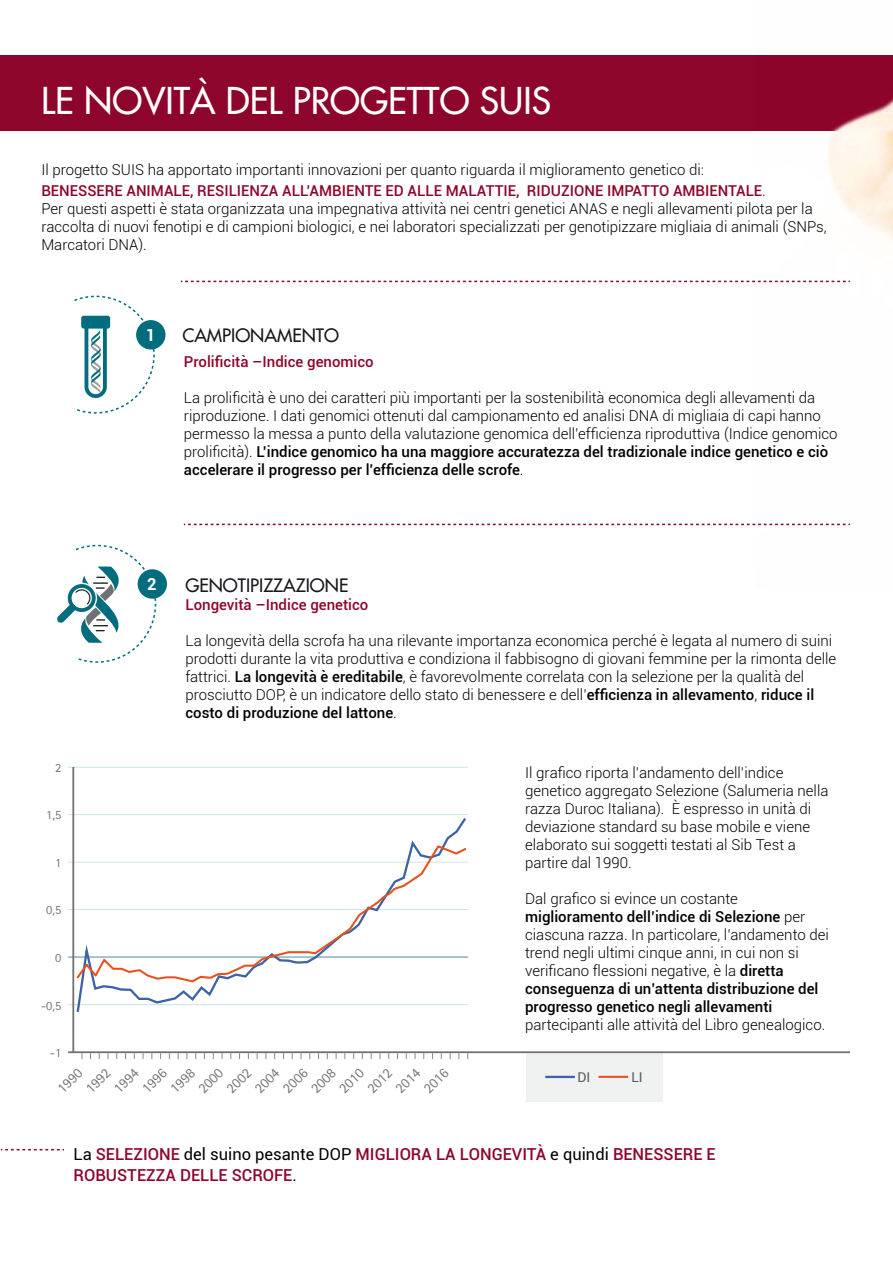
<style>
.page{position:relative;width:893px;height:1263px;background:#fff}
.page>*{position:absolute;margin:0;border:0;box-sizing:border-box;transform-origin:0 0}
.t1{font:36px "Futura";color:#fff}
.t2{font:18px "Futura";color:#1a171c}
.t3{font:500 16.5px/21px "Roboto";color:#8d052b}
.t4{font:700 16.5px "Roboto";color:#fff}
.t5{font:300 15px/18px "Roboto";color:#000}
.t6{font:500 15px "Roboto";color:#8d052b}
.t7{font:14.4px "Rotis Sans Serif";color:#707172}
.t8{font:13.5px "Roboto";color:#58585a}
.t9{font:12.6px "Rotis Sans Serif";color:#707172}
.s1{font-weight:500;color:#8d052b}
.s2{font-weight:500}
.s3{font-weight:400;color:#000}
</style>
<div class="page">
<div style="left:0;top:55px;width:893px;height:76px;background:#8d052b"></div>
<img style="left:757px;top:98px;width:136px;height:428px">
<hr style="left:68px;top:1004px;width:400px;height:1px;background:#9cc7d7">
<hr style="left:68px;top:956px;width:400px;height:1px;background:#4c89a7">
<hr style="left:68px;top:909px;width:400px;height:1px;background:#9cc7d7">
<hr style="left:68px;top:862px;width:400px;height:1px;background:#9cc7d7">
<hr style="left:68px;top:814px;width:400px;height:1px;background:#9cc7d7">
<hr style="left:68px;top:767px;width:400px;height:1px;background:#9cc7d7">
<hr style="left:72px;top:767px;width:2px;height:285px;background:#707172">
<hr style="left:68px;top:1051px;width:782px;height:2px;background:#707172">
<svg style="left:75px;top:818px;width:393px;height:194px"></svg>
<svg style="left:75px;top:844px;width:393px;height:139px"></svg>
<div style="left:526px;top:1052px;width:137px;height:50px;background:#f0f1f1"></div>
<hr style="left:545px;top:1076px;width:30px;height:2px;background:#3c62a7">
<hr style="left:599px;top:1076px;width:29px;height:2px;background:#e8511e">
<svg style="left:184px;top:524px;width:666px;height:1px"></svg>
<svg style="left:181px;top:281px;width:669px;height:1px"></svg>
<svg style="left:1px;top:1149px;width:63px;height:1px"></svg>
<svg style="left:57px;top:544px;width:100px;height:119px"></svg>
<div style="left:138px;top:569px;width:29px;height:30px;background:#006d7e;border-radius:50%"></div>
<div style="left:136px;top:320px;width:30px;height:29px;background:#006d7e;border-radius:50%"></div>
<svg style="left:74px;top:295px;width:81px;height:119px"></svg>
<div style="left:82px;top:316px;width:27px;height:12px;background:#006d7e;border-radius:2px"></div>
<div style="left:81px;top:316px;width:29px;height:13px;border:2px solid #006d7e;border-radius:2px"></div>
<p class="t1" style="left:41px;top:77px;width:511px">LE NOVITÀ DEL PROGETTO SUIS</p>
<p class="t5" style="left:41px;top:159px;width:726px;line-height:21px">Il progetto SUIS ha apportato importanti innovazioni per quanto riguarda il miglioramento genetico di:<br><span class="s1">BENESSERE ANIMALE, RESILIENZA ALL’AMBIENTE ED ALLE MALATTIE, RIDUZIONE IMPATTO AMBIENTALE</span>.</p>
<p class="t5" style="left:41px;top:199px;width:787px">Per questi aspetti è stata organizzata una impegnativa attività nei centri genetici ANAS e negli allevamenti pilota per la raccolta di nuovi fenotipi e di campioni biologici, e nei laboratori specializzati per genotipizzare migliaia di animali (SNPs,<br>Marcatori DNA).</p>
<p class="t4" style="left:146px;top:323px;width:11px">1</p>
<p class="t2" style="left:182px;top:324px;width:158px">CAMPIONAMENTO</p>
<p class="t6" style="left:184px;top:351px;width:191px">Prolificità –Indice genomico</p>
<p class="t5" style="left:184px;top:388px;width:655px">La prolificità è uno dei caratteri più importanti per la sostenibilità economica degli allevamenti da riproduzione. I dati genomici ottenuti dal campionamento ed analisi DNA di migliaia di capi hanno permesso la messa a punto della valutazione genomica dell’efficienza riproduttiva (Indice genomico prolificità). <span class="s2">L’indice genomico ha una maggiore accuratezza del tradizionale indice genetico e ciò accelerare il progresso per l’efficienza delle scrofe</span>.</p>
<p class="t4" style="left:147px;top:573px;width:11px">2</p>
<p class="t2" style="left:185px;top:573px;width:164px">GENOTIPIZZAZIONE</p>
<p class="t6" style="left:185px;top:594px;width:184px">Longevità –Indice genetico</p>
<p class="t5" style="left:185px;top:631px;width:652px">La longevità della scrofa ha una rilevante importanza economica perché è legata al numero di suini prodotti durante la vita produttiva e condiziona il fabbisogno di giovani femmine per la rimonta delle fattrici. <span class="s2">La longevità è ereditabile</span>, è favorevolmente correlata con la selezione per la qualità del prosciutto DOP, è un indicatore dello stato di benessere e dell’<span class="s2">efficienza in allevamento</span>, <span class="s2">riduce il costo di produzione del lattone</span>.</p>
<p class="t9" style="left:55px;top:760px;width:8px">2</p>
<p class="t9" style="left:46px;top:808px;width:17px">1,5</p>
<p class="t9" style="left:55px;top:855px;width:8px">1</p>
<p class="t9" style="left:46px;top:903px;width:17px">0,5</p>
<p class="t9" style="left:55px;top:950px;width:8px">0</p>
<p class="t9" style="left:41px;top:998px;width:22px">-0,5</p>
<p class="t9" style="left:50px;top:1045px;width:13px">-1</p>
<p class="t7" style="left:54px;top:1084px;width:30px;rotate:-45deg">1990</p>
<p class="t7" style="left:82px;top:1084px;width:30px;rotate:-45deg">1992</p>
<p class="t7" style="left:110px;top:1084px;width:30px;rotate:-45deg">1994</p>
<p class="t7" style="left:138px;top:1084px;width:30px;rotate:-45deg">1996</p>
<p class="t7" style="left:166px;top:1084px;width:30px;rotate:-45deg">1998</p>
<p class="t7" style="left:195px;top:1084px;width:30px;rotate:-45deg">2000</p>
<p class="t7" style="left:223px;top:1084px;width:30px;rotate:-45deg">2002</p>
<p class="t7" style="left:251px;top:1084px;width:30px;rotate:-45deg">2004</p>
<p class="t7" style="left:279px;top:1084px;width:30px;rotate:-45deg">2006</p>
<p class="t7" style="left:307px;top:1084px;width:30px;rotate:-45deg">2008</p>
<p class="t7" style="left:335px;top:1084px;width:30px;rotate:-45deg">2010</p>
<p class="t7" style="left:364px;top:1084px;width:30px;rotate:-45deg">2012</p>
<p class="t7" style="left:392px;top:1084px;width:30px;rotate:-45deg">2014</p>
<p class="t7" style="left:420px;top:1084px;width:30px;rotate:-45deg">2016</p>
<p class="t8" style="left:577px;top:1068px;width:14px">DI</p>
<p class="t8" style="left:631px;top:1068px;width:13px">LI</p>
<p class="t5" style="left:525px;top:763px;width:305px">Il grafico riporta l’andamento dell’indice genetico aggregato Selezione (Salumeria nella razza Duroc Italiana). È espresso in unità di deviazione standard su base mobile e viene elaborato sui soggetti testati al Sib Test a partire dal 1990.</p>
<p class="t5" style="left:525px;top:889px;width:305px">Dal grafico si evince un costante <span class="s2">miglioramento dell’indice di Selezione</span> per ciascuna razza. In particolare, l’andamento dei trend negli ultimi cinque anni, in cui non si verificano flessioni negative, è la <span class="s2">diretta conseguenza di un’attenta distribuzione del progresso genetico negli allevamenti </span>partecipanti alle attività del Libro genealogico.</p>
<p class="t3" style="left:74px;top:1143px;width:644px"><span class="s3">La</span> SELEZIONE <span class="s3">del suino pesante DOP</span> MIGLIORA LA LONGEVITÀ <span class="s3">e quindi</span> BENESSERE E<br>ROBUSTEZZA DELLE SCROFE<span class="s3">.</span></p>
</div>
